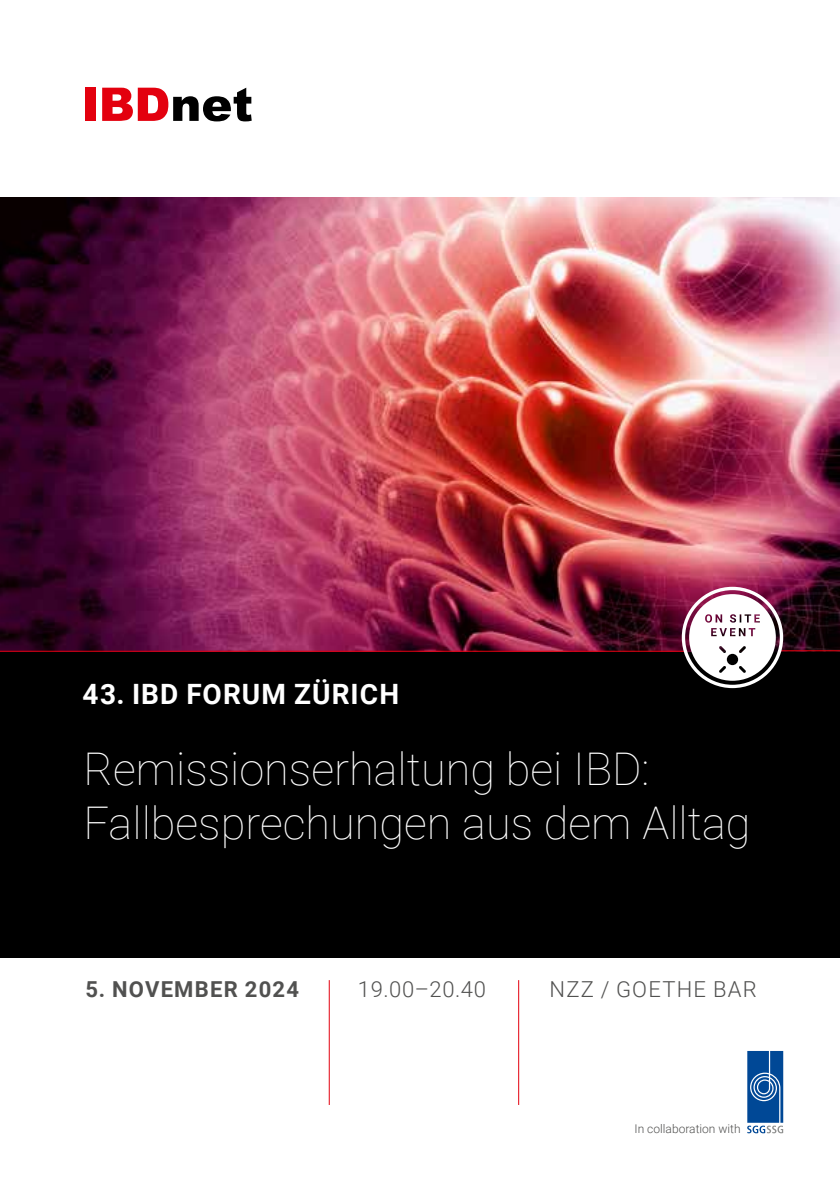
<style>
.page{position:relative;width:840px;height:1191px;background:#fff}
.page>*{position:absolute;margin:0;border:0;box-sizing:border-box;transform-origin:0 0}
.t1{font:100 45px/54px "Roboto";color:#fff}
.t2{font:700 28px "Roboto";letter-spacing:.04em;color:#fff}
.t3{font:300 22px "Roboto";letter-spacing:.055em;color:#515150}
.t4{font:700 22px "Roboto";letter-spacing:.055em;color:#515150}
.t5{font:300 12px "Roboto";color:#515150}
</style>
<div class="page">
<div style="left:0;top:651px;width:839px;height:306px;background:#000"></div>
<img style="left:0;top:198px;width:839px;height:453px">
<div style="left:85px;top:88px;width:10px;height:33px;background:#e3000e"></div>
<svg style="left:102px;top:88px;width:149px;height:33px"></svg>
<hr style="left:329px;top:980px;width:1px;height:125px;background:#e3000e">
<svg style="left:747px;top:1051px;width:35px;height:82px;background:#376eab"></svg>
<hr style="left:778px;top:650px;width:61px;height:1px;background:#e3000e">
<hr style="left:0;top:651px;width:684px;height:1px;background:#e3000e">
<svg style="left:681px;top:587px;width:101px;height:101px"></svg>
<hr style="left:518px;top:980px;width:1px;height:125px;background:#e3000e">
<p class="t2" style="left:83px;top:674px;width:318px">43. IBD FORUM ZÜRICH</p>
<p class="t1" style="left:83px;top:740px;width:668px">Remissionserhaltung bei IBD:<br>Fallbesprechungen aus dem Alltag</p>
<p class="t4" style="left:85px;top:973px;width:215px">5. NOVEMBER 2024</p>
<p class="t3" style="left:358px;top:973px;width:129px">19.00–20.40</p>
<p class="t3" style="left:549px;top:973px;width:208px">NZZ / GOETHE BAR</p>
<p class="t5" style="left:634px;top:1120px;width:107px">In collaboration with</p>
</div>
